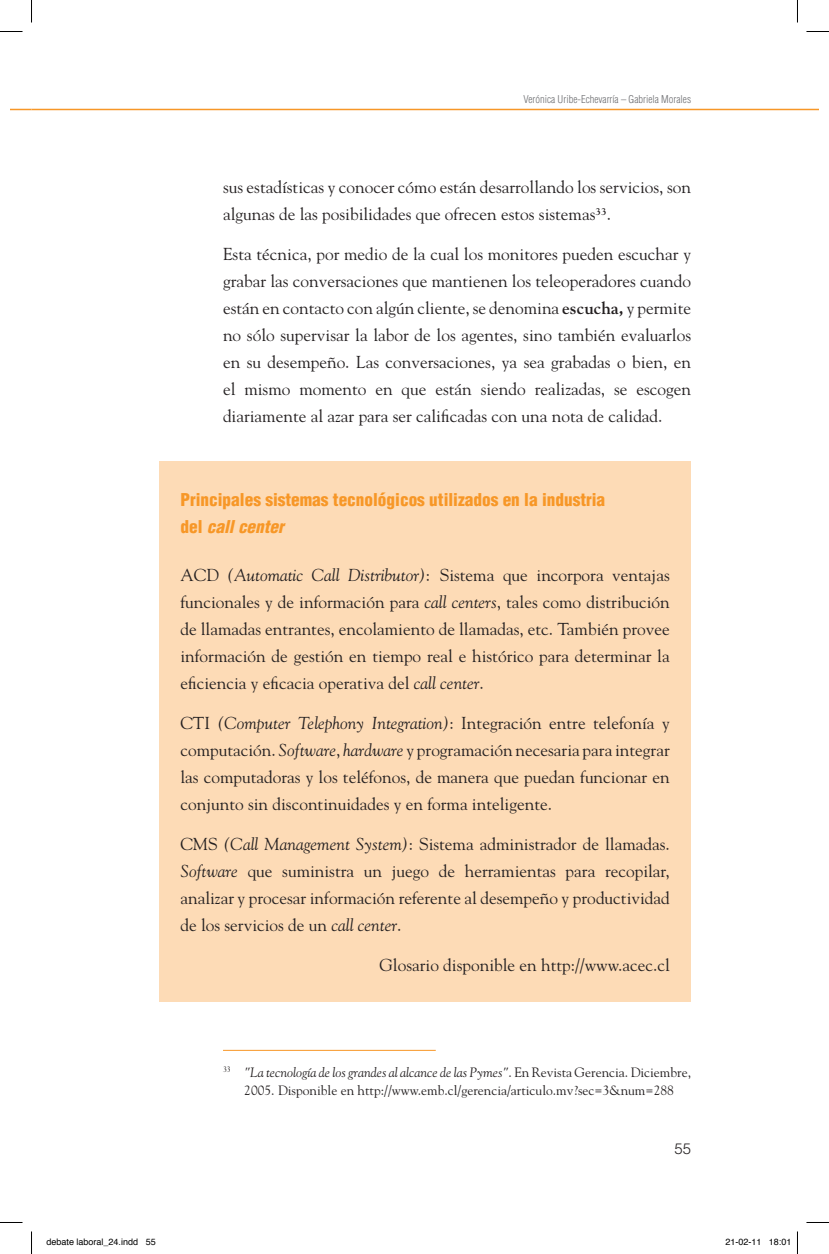
<style>
.page{position:relative;width:829px;height:1254px;background:#fff}
.page>*{position:absolute;margin:0;border:0;box-sizing:border-box;transform-origin:0 0}
.t1{font:17.25px/27px "Goudy Std";color:#231f20;text-align:justify}
.t2{font:900 condensed 17.25px/27px "Helvetica LT Std";color:#f79727}
.t3{font:300 15px "Helvetica LT Std";color:#231f20}
.t4{font:13.5px/18px "Goudy Std";color:#231f20;text-align:center}
.t5{font:300 condensed 10.5px "Helvetica LT Std";color:#6c6d70}
.t6{font:9px "Helvetica";color:#000}
.s1{font-weight:700}
.s2{font-style:italic}
</style>
<div class="page">
<hr style="left:32px;top:109px;width:786px;height:1px;background:#f79727">
<svg style="left:10px;top:109px;width:22px;height:1px"></svg>
<div style="left:159px;top:462px;width:532px;height:540px;background:#fddbb6"></div>
<hr style="left:223px;top:1050px;width:212px;height:1px;background:#f79727">
<svg style="left:0;top:31px;width:22px;height:1px"></svg>
<svg style="left:806px;top:31px;width:22px;height:1px"></svg>
<svg style="left:0;top:1222px;width:22px;height:1px"></svg>
<svg style="left:806px;top:1222px;width:22px;height:1px"></svg>
<svg style="left:31px;top:0;width:1px;height:23px"></svg>
<svg style="left:31px;top:1231px;width:1px;height:23px"></svg>
<svg style="left:797px;top:0;width:1px;height:23px"></svg>
<svg style="left:797px;top:1231px;width:1px;height:23px"></svg>
<p class="t5" style="left:523px;top:92px;width:169px">Verónica Uribe-Echevarría – Gabriela Morales</p>
<p class="t1" style="left:223px;top:173px;width:469px">sus estadísticas y conocer cómo están desarrollando los servicios, son algunas de las posibilidades que ofrecen estos sistemas<sup>33</sup>.</p>
<p class="t1" style="left:223px;top:240px;width:469px">Esta técnica, por medio de la cual los monitores pueden escuchar y grabar las conversaciones que mantienen los teleoperadores cuando están en contacto con algún cliente, se denomina <span class="s1">escucha,</span> y permite no sólo supervisar la labor de los agentes, sino también evaluarlos en su desempeño. Las conversaciones, ya sea grabadas o bien, en el mismo momento en que están siendo realizadas, se escogen diariamente al azar para ser calificadas con una nota de calidad.</p>
<p class="t2" style="left:180px;top:486px;width:426px">Principales sistemas tecnológicos utilizados en la industria del <span class="s2">call center</span></p>
<p class="t1" style="left:180px;top:561px;width:490px">ACD <span class="s2">(Automatic Call Distributor)</span>: Sistema que incorpora ventajas funcionales y de información para <span class="s2">call centers</span>, tales como distribución de llamadas entrantes, encolamiento de llamadas, etc. También provee información de gestión en tiempo real e histórico para determinar la eficiencia y eficacia operativa del <span class="s2">call center</span>.</p>
<p class="t1" style="left:180px;top:709px;width:490px">CTI <span class="s2">(Computer Telephony Integration)</span>: Integración entre telefonía y computación. <span class="s2">Software</span>, <span class="s2">hardware</span> y programación necesaria para integrar las computadoras y los teléfonos, de manera que puedan funcionar en conjunto sin discontinuidades y en forma inteligente.</p>
<p class="t1" style="left:180px;top:830px;width:491px">CMS <span class="s2">(Call Management System)</span>: Sistema administrador de llamadas.<br><span class="s2">Software</span> que suministra un juego de herramientas para recopilar, analizar y procesar información referente al desempeño y productividad de los servicios de un <span class="s2">call center</span>.</p>
<p class="t1" style="left:379px;top:951px;width:292px">Glosario disponible en http://www.acec.cl</p>
<p class="t4" style="left:223px;top:1063px;width:469px"><sup>33</sup> <span class="s2">"La tecnología de los grandes al alcance de las Pymes"</span>. En Revista Gerencia. Diciembre,<br>2005. Disponible en http://www.emb.cl/gerencia/articulo.mv?sec=3&amp;num=288</p>
<p class="t3" style="left:674px;top:1139px;width:18px">55</p>
<p class="t6" style="left:46px;top:1234px;width:111px">debate laboral_24.indd 55</p>
<p class="t6" style="left:725px;top:1234px;width:68px">21-02-11 18:01</p>
</div>
